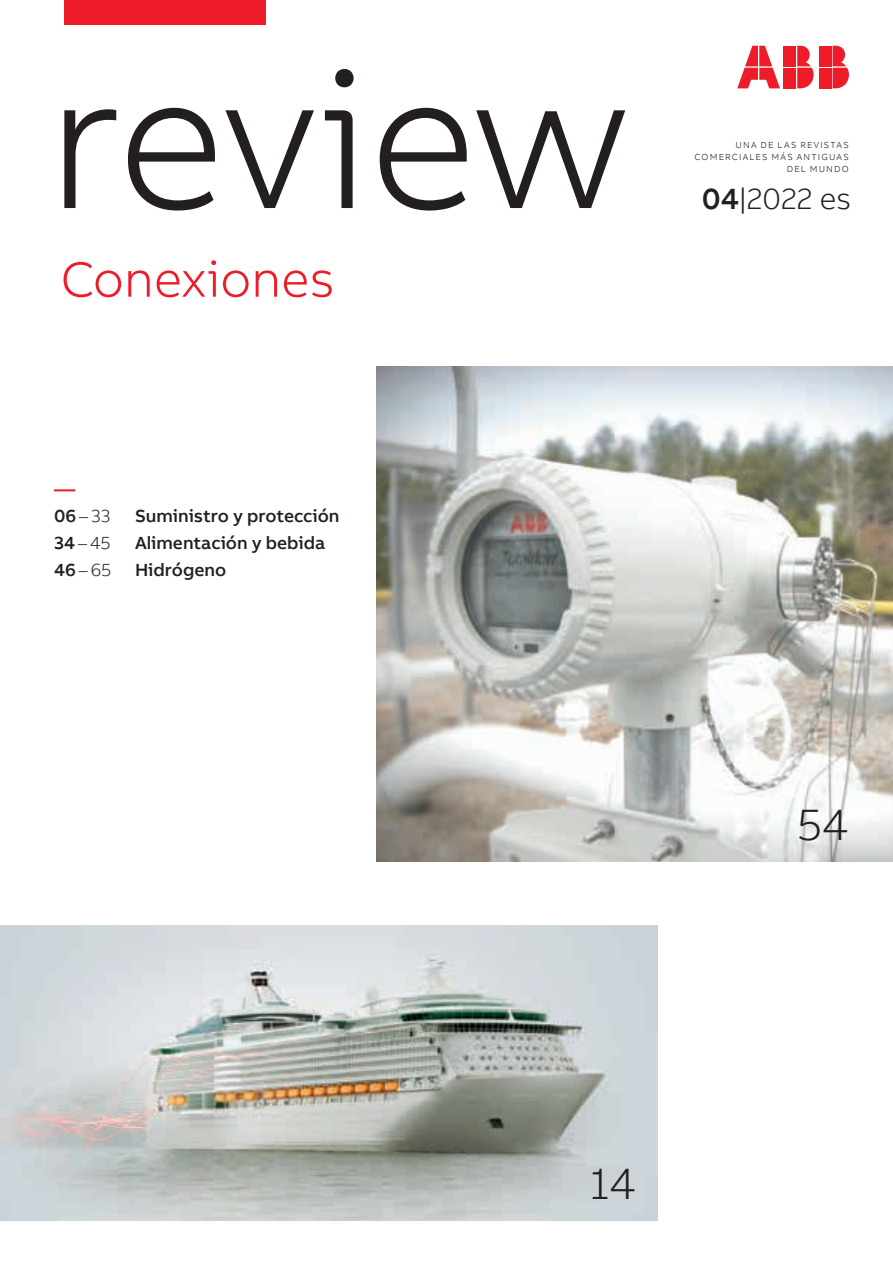
<style>
.page{position:relative;width:893px;height:1263px;background:#fff}
.page>*{position:absolute;margin:0;border:0;box-sizing:border-box;transform-origin:0 0}
.t1{font:300 195px "AB Bvoice";color:#231f20}
.t2{font:300 51px "AB Bvoice";color:#ee1c28}
.t3{font:300 45px "AB Bvoice";color:#231f20}
.t4{font:300 30px "AB Bvoice";color:#231f20}
.t5{font:500 18px "AB Bvoice";color:#231f20}
.t6{font:300 18px/27px "AB Bvoice";color:#231f20}
.Small_text_notes{font:300 9px/12px "AB Bvoice";letter-spacing:.13em;color:#231f20;text-align:right}
.s1{font-weight:500}
.s2{font-weight:500;color:#ee1c28}
</style>
<div class="page">
<div style="left:819px;top:46px;width:12px;height:20px;background:#ee1c28"></div>
<div style="left:819px;top:68px;width:12px;height:20px;background:#ee1c28"></div>
<svg style="left:833px;top:46px;width:16px;height:42px"></svg>
<svg style="left:737px;top:46px;width:43px;height:42px"></svg>
<div style="left:783px;top:46px;width:13px;height:20px;background:#ee1c28"></div>
<div style="left:783px;top:68px;width:13px;height:20px;background:#ee1c28"></div>
<svg style="left:797px;top:46px;width:17px;height:42px"></svg>
<div style="left:64px;top:0;width:201px;height:24px;background:#ee1c28"></div>
<img style="left:0;top:925px;width:657px;height:295px">
<img style="left:377px;top:367px;width:516px;height:494px">
<p class="t1" style="left:47px;top:28px;width:583px">review</p>
<p class="t2" style="left:60px;top:249px;width:276px">Conexiones</p>
<p class="Small_text_notes" style="left:695px;top:139px;width:156px">UNA DE LAS REVISTAS<br>COMERCIALES MÁS ANTIGUAS<br>DEL MUNDO</p>
<p class="t4" style="left:702px;top:181px;width:151px"><span class="s1">04</span>|2022 es</p>
<p class="t6" style="left:54px;top:475px;width:58px"><span class="s2">—<br></span><span class="s1">06</span>–33</p>
<p class="t5" style="left:135px;top:505px;width:206px">Suministro y protección</p>
<p class="t6" style="left:54px;top:529px;width:58px"><span class="s1">34</span>–45</p>
<p class="t5" style="left:135px;top:532px;width:192px">Alimentación y bebida</p>
<p class="t6" style="left:54px;top:556px;width:59px"><span class="s1">46</span>–65</p>
<p class="t5" style="left:135px;top:559px;width:93px">Hidrógeno</p>
<p class="t3" style="left:797px;top:798px;width:53px">54</p>
<p class="t3" style="left:590px;top:1157px;width:47px">14</p>
</div>
